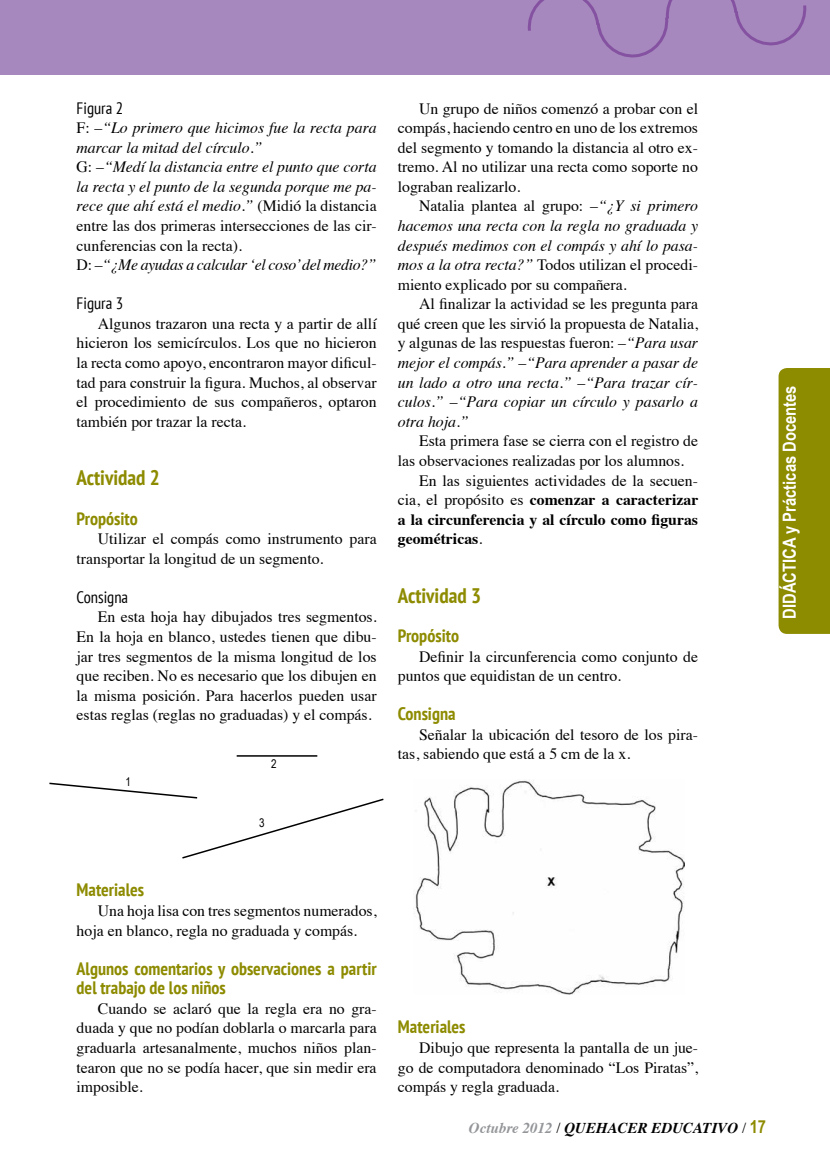
<style>
.page{position:relative;width:830px;height:1170px;background:#fff}
.page>*{position:absolute;margin:0;border:0;box-sizing:border-box;transform-origin:0 0}
.t1{font:700 condensed 21px "PT Sans";color:#8d8b00}
.t2{font:700 condensed 18px/19.5px "PT Sans";color:#8d8b00}
.t3{font:700 18px "Arial Narrow";color:#fff}
.t4{font:condensed 16.5px "PT Sans";color:#000}
.t5{font:15.75px/19.5px "Times";color:#000;text-align:justify}
.t6{font:italic 15.75px/19.5px "Times";color:#000;text-align:justify}
.t7{font:700 15.75px "Times";color:#000}
.t8{font:italic 700 15px "Times";color:#000}
.t9{font:12px "Arial Narrow";color:#000}
.s1{font-style:normal}
.s2{font-weight:400}
.s3{color:#939598}
.s4{font-weight:400;font-style:normal}
.s5{font-family:"Arial Narrow";font-style:normal;font-size:18px;color:#8d8b00}
</style>
<div class="page">
<div style="left:778px;top:368px;width:51px;height:266px;background:#8d8b00"></div>
<hr style="left:236px;top:755px;width:81px;height:1px;background:#000">
<svg style="left:49px;top:782px;width:335px;height:77px"></svg>
<img style="left:413px;top:780px;width:271px;height:214px">
<div style="left:0;top:0;width:829px;height:74px;background:#a788be"></div>
<svg style="left:527px;top:0;width:280px;height:57px"></svg>
<p class="t4" style="left:77px;top:97px;width:48px">Figura 2</p>
<p class="t6" style="left:77px;top:117px;width:301px;text-align:left"><span class="s1">F: –</span>“Lo primero que hicimos fue la recta para marcar la mitad del círculo.”<br><span class="s1">G: –</span>“Medí la distancia entre el punto que corta la recta y el punto de la segunda porque me pa&shy;rece que ahí está el medio.” <span class="s1">(Midió la distancia entre las dos primeras intersecciones de las cir&shy;cunferencias con la recta).<br>D: –</span>“¿Me ayudas a calcular ‘el coso’del medio?”</p>
<p class="t4" style="left:77px;top:293px;width:48px">Figura 3</p>
<p class="t5" style="left:77px;top:312px;width:301px;text-indent:21px">Algunos trazaron una recta y a partir de allí hicieron los semicírculos. Los que no hicieron la recta como apoyo, encontraron mayor dificul&shy;tad para construir la figura. Muchos, al observar el procedimiento de sus compañeros, optaron también por trazar la recta.</p>
<h1 class="t1" style="left:77px;top:464px;width:85px">Actividad 2</h1>
<p class="t2" style="left:77px;top:508px;width:63px">Propósito</p>
<p class="t5" style="left:77px;top:527px;width:301px;text-indent:21px">Utilizar el compás como instrumento para transportar la longitud de un segmento.</p>
<p class="t4" style="left:77px;top:586px;width:53px">Consigna</p>
<p class="t5" style="left:77px;top:606px;width:301px;text-indent:21px">En esta hoja hay dibujados tres segmentos.<br>En la hoja en blanco, ustedes tienen que dibu&shy;jar tres segmentos de la misma longitud de los que reciben. No es necesario que los dibujen en la misma posición. Para hacerlos pueden usar estas reglas (reglas no graduadas) y el compás.</p>
<p class="t9" style="left:125px;top:772px;width:7px">1</p>
<p class="t9" style="left:271px;top:755px;width:7px">2</p>
<p class="t9" style="left:259px;top:813px;width:7px">3</p>
<p class="t5" style="left:397px;top:97px;width:301px;text-indent:21px">Un grupo de niños comenzó a probar con el compás, haciendo centro en uno de los extremos del segmento y tomando la distancia al otro ex&shy;tremo. Al no utilizar una recta como soporte no lograban realizarlo.</p>
<p class="t6" style="left:397px;top:195px;width:301px;text-indent:21px"><span class="s1">Natalia plantea al grupo: –</span>“¿Y si primero hacemos una recta con la regla no graduada y después medimos con el compás y ahí lo pasa&shy;mos a la otra recta?” <span class="s1">Todos utilizan el procedi&shy;miento explicado por su compañera.</span></p>
<p class="t6" style="left:397px;top:293px;width:301px;text-indent:21px"><span class="s1">Al finalizar la actividad se les pregunta para qué creen que les sirvió la propuesta de Natalia, y algunas de las respuestas fueron: –</span>“Para usar mejor el compás.” –“Para aprender a pasar de un lado a otro una recta.” –“Para trazar cír&shy;culos.” –“Para copiar un círculo y pasarlo a otra hoja.”</p>
<p class="t5" style="left:419px;top:430px;width:280px">Esta primera fase se cierra con el registro de</p>
<p class="t5" style="left:397px;top:449px;width:288px">las observaciones realizadas por los alumnos.</p>
<p class="t5" style="left:419px;top:469px;width:280px">En las siguientes actividades de la secuen-</p>
<p class="t7" style="left:397px;top:484px;width:302px"><span class="s2">cia, el propósito es</span> comenzar a caracterizar</p>
<p class="t7" style="left:397px;top:504px;width:301px">a la circunferencia y al círculo como figuras</p>
<p class="t7" style="left:397px;top:523px;width:86px">geométricas<span class="s2">.</span></p>
<h1 class="t1" style="left:397px;top:581px;width:85px">Actividad 3</h1>
<p class="t2" style="left:397px;top:625px;width:63px">Propósito</p>
<p class="t5" style="left:397px;top:645px;width:301px;text-indent:21px">Definir la circunferencia como conjunto de puntos que equidistan de un centro.</p>
<p class="t2" style="left:397px;top:703px;width:59px">Consigna</p>
<p class="t5" style="left:397px;top:723px;width:301px;text-indent:21px">Señalar la ubicación del tesoro de los pira&shy;tas, sabiendo que está a 5 cm de la x.</p>
<p class="t3" style="left:775px;top:618px;width:235px;rotate:-90deg">DIDÁCTICA y Prácticas Docentes</p>
<p class="t2" style="left:77px;top:879px;width:69px">Materiales</p>
<p class="t5" style="left:77px;top:899px;width:301px;text-indent:21px">Una hoja lisa con tres segmentos numerados, hoja en blanco, regla no graduada y compás.</p>
<p class="t2" style="left:77px;top:958px;width:301px">Algunos comentarios y observaciones a partir del trabajo de los niños</p>
<p class="t5" style="left:77px;top:997px;width:301px;text-indent:21px">Cuando se aclaró que la regla era no gra&shy;duada y que no podían doblarla o marcarla para graduarla artesanalmente, muchos niños plan&shy;tearon que no se podía hacer, que sin medir era imposible.</p>
<p class="t2" style="left:398px;top:1016px;width:69px">Materiales</p>
<p class="t5" style="left:398px;top:1036px;width:301px;text-indent:21px">Dibujo que representa la pantalla de un jue&shy;go de computadora denominado “Los Piratas”, compás y regla graduada.</p>
<p class="t8" style="left:468px;top:1113px;width:298px"><span class="s3">Octubre 2012</span> <span class="s4">/</span> QUEHACER EDUCATIVO <span class="s4">/</span> <span class="s5">17</span></p>
</div>
